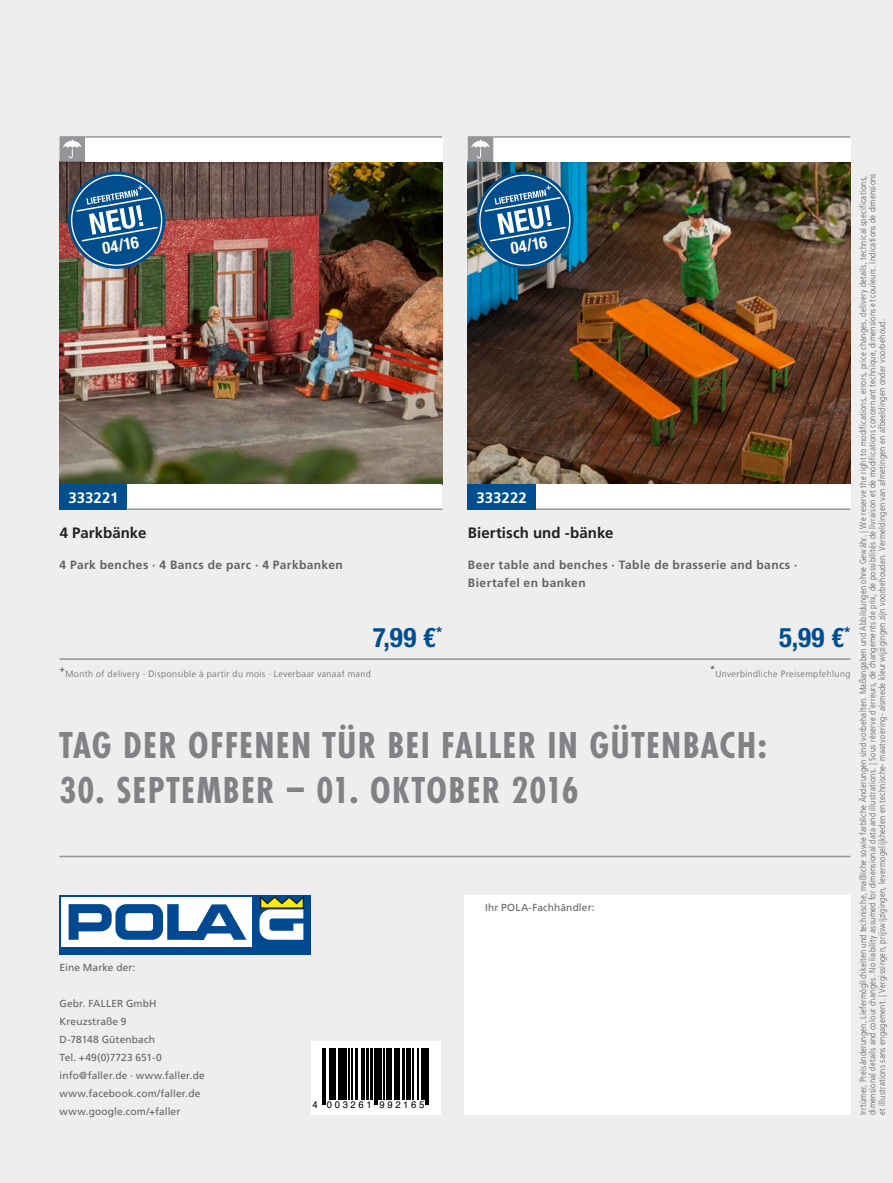
<style>
.page{position:relative;width:893px;height:1183px;background:#fff}
.page>*{position:absolute;margin:0;border:0;box-sizing:border-box;transform-origin:0 0}
.t1{font:39px "Futura EF Bold Con";letter-spacing:.03em;color:#808285}
.t2{font:700 condensed 27px "Helvetica Neue LT Std";color:#004e8e}
.t3{font:700 condensed 16.5px "Helvetica Neue LT Std";color:#fff}
.t4{font:700 15px "Frutiger LT Com";letter-spacing:.005em;color:#231f20}
.t5{font:700 15px "Frutiger LT Com";color:#fff}
.t6{font:700 12px/18px "Frutiger LT Com";letter-spacing:.035em;color:#636366}
.t7{font:10.2px/18px "Frutiger LT Com";letter-spacing:.01em;color:#636366}
.t8{font:9.6px "Helvetica";letter-spacing:.27em;color:#000}
.t9{font:300 condensed 9px/9.4px "Frutiger LT Com";letter-spacing:.03em;color:#636366}
.t10{font:300 9px "Frutiger LT Com";letter-spacing:.045em;color:#636366}
.t11{font:700 9px "Frutiger LT Com";color:#636366}
</style>
<div class="page">
<div style="left:0;top:0;width:893px;height:1182px;background:#eeeeef"></div>
<div style="left:464px;top:894px;width:386px;height:220px;background:#fff"></div>
<div style="left:60px;top:894px;width:251px;height:60px;background:#014990"></div>
<div style="left:61px;top:896px;width:191px;height:50px;background:#fff"></div>
<svg style="left:69px;top:904px;width:177px;height:35px"></svg>
<svg style="left:259px;top:894px;width:46px;height:45px"></svg>
<hr style="left:60px;top:855px;width:790px;height:2px;background:#939598">
<hr style="left:60px;top:658px;width:790px;height:1px;background:#939598">
<img style="left:60px;top:162px;width:382px;height:322px">
<img style="left:468px;top:162px;width:382px;height:322px">
<div style="left:85px;top:136px;width:357px;height:26px;background:#fff"></div>
<hr style="left:85px;top:136px;width:357px;height:2px;background:#939598">
<div style="left:493px;top:136px;width:357px;height:26px;background:#fff"></div>
<hr style="left:493px;top:136px;width:357px;height:2px;background:#939598">
<div style="left:60px;top:484px;width:68px;height:26px;background:#004e8e"></div>
<div style="left:468px;top:484px;width:68px;height:26px;background:#004e8e"></div>
<div style="left:128px;top:484px;width:314px;height:26px;background:#fff"></div>
<hr style="left:128px;top:508px;width:314px;height:2px;background:#939598">
<div style="left:536px;top:484px;width:314px;height:26px;background:#fff"></div>
<hr style="left:536px;top:508px;width:314px;height:2px;background:#939598">
<svg style="left:68px;top:171px;width:97px;height:98px;background:#3f6a8f"></svg>
<svg style="left:476px;top:171px;width:97px;height:98px;background:#39739e"></svg>
<svg style="left:60px;top:136px;width:25px;height:26px"></svg>
<svg style="left:468px;top:136px;width:25px;height:26px"></svg>
<svg style="left:311px;top:1041px;width:129px;height:73px;background:#c7c7c7"></svg>
<hr style="left:322px;top:1047px;width:1px;height:56px;background:#000">
<hr style="left:325px;top:1047px;width:1px;height:56px;background:#000">
<hr style="left:329px;top:1047px;width:2px;height:52px;background:#000">
<hr style="left:332px;top:1047px;width:2px;height:52px;background:#000">
<hr style="left:335px;top:1047px;width:1px;height:52px;background:#000">
<hr style="left:338px;top:1047px;width:3px;height:52px;background:#000">
<hr style="left:343px;top:1047px;width:4px;height:52px;background:#000">
<hr style="left:348px;top:1047px;width:1px;height:52px;background:#000">
<hr style="left:352px;top:1047px;width:1px;height:52px;background:#000">
<hr style="left:355px;top:1047px;width:2px;height:52px;background:#000">
<hr style="left:362px;top:1047px;width:1px;height:52px;background:#000">
<hr style="left:364px;top:1047px;width:1px;height:52px;background:#000">
<hr style="left:366px;top:1047px;width:2px;height:52px;background:#000">
<hr style="left:371px;top:1047px;width:2px;height:52px;background:#000">
<hr style="left:374px;top:1047px;width:1px;height:56px;background:#000">
<hr style="left:376px;top:1047px;width:1px;height:56px;background:#000">
<hr style="left:378px;top:1047px;width:4px;height:52px;background:#000">
<hr style="left:383px;top:1047px;width:1px;height:52px;background:#000">
<hr style="left:386px;top:1047px;width:4px;height:52px;background:#000">
<hr style="left:391px;top:1047px;width:1px;height:52px;background:#000">
<hr style="left:394px;top:1047px;width:2px;height:52px;background:#000">
<hr style="left:398px;top:1047px;width:2px;height:52px;background:#000">
<hr style="left:402px;top:1047px;width:2px;height:52px;background:#000">
<hr style="left:406px;top:1047px;width:3px;height:52px;background:#000">
<hr style="left:410px;top:1047px;width:1px;height:52px;background:#000">
<hr style="left:412px;top:1047px;width:1px;height:52px;background:#000">
<hr style="left:418px;top:1047px;width:1px;height:52px;background:#000">
<hr style="left:421px;top:1047px;width:3px;height:52px;background:#000">
<hr style="left:426px;top:1047px;width:1px;height:56px;background:#000">
<hr style="left:428px;top:1047px;width:1px;height:56px;background:#000">
<h3 class="t3" style="left:101px;top:238px;width:38px;rotate:-10deg">04/16</h3>
<h3 class="t3" style="left:509px;top:238px;width:38px;rotate:-10deg">04/16</h3>
<h3 class="t5" style="left:69px;top:488px;width:51px">333221</h3>
<h3 class="t5" style="left:477px;top:488px;width:52px">333222</h3>
<h3 class="t4" style="left:60px;top:524px;width:88px">4 Parkbänke</h3>
<h3 class="t6" style="left:60px;top:555px;width:285px">4 Park benches · 4 Bancs de parc · 4 Parkbanken</h3>
<h3 class="t4" style="left:468px;top:524px;width:147px">Biertisch und -bänke</h3>
<h3 class="t6" style="left:468px;top:555px;width:331px">Beer table and benches · Table de brasserie and bancs ·<br>Biertafel en banken</h3>
<h2 class="t2" style="left:373px;top:620px;width:71px">7,99 €<sup>*</sup></h2>
<h2 class="t2" style="left:779px;top:620px;width:73px">5,99 €<sup>*</sup></h2>
<p class="t11" style="left:60px;top:663px;width:7px">+</p>
<p class="t10" style="left:65px;top:668px;width:307px">Month of delivery · Disponsible à partir du mois · Leverbaar vanaaf mand</p>
<p class="t11" style="left:710px;top:663px;width:7px">*</p>
<p class="t10" style="left:715px;top:668px;width:136px">Unverbindliche Preisempfehlung</p>
<h1 class="t1" style="left:60px;top:722px;width:709px">TAG DER OFFENEN TÜR BEI FALLER IN GÜTENBACH:</h1>
<h1 class="t1" style="left:60px;top:767px;width:521px">30. SEPTEMBER – 01. OKTOBER 2016</h1>
<p class="t7" style="left:60px;top:958px;width:78px">Eine Marke der:</p>
<p class="t7" style="left:60px;top:994px;width:147px">Gebr. FALLER GmbH<br>Kreuzstraße 9<br>D-78148 Gütenbach<br>Tel. +49(0)7723 651-0 info@faller.de · www.faller.de www.facebook.com/faller.de www.google.com/+faller</p>
<p class="t7" style="left:485px;top:898px;width:111px">Ihr POLA-Fachhändler:</p>
<p class="t8" style="left:312px;top:1097px;width:114px">4 003261 992165</p>
<p class="t8" style="left:380px;top:1097px;width:15px">0 0</p>
<p class="t8" style="left:419px;top:1097px;width:7px">1</p>
<p class="t9" style="left:858px;top:1114px;width:942px;rotate:-90deg">Irrtümer, Preisänderungen, Liefermöglichkeiten und technische, maßliche sowie farbliche Änderungen sind vorbehalten. Maßangaben und Abbildungen ohne Gewähr. | We reserve the right to modifications, errors, price changes, delivery details, technical specifications, dimensional details and colour changes. No liability assumed for dimensional data and illustrations. | Sous réserve d’erreurs, de changements de prix, de possibilités de livraison et de modifications concernant technique, dimensions et couleurs. Indications de dimensions et illustrations sans engagement. | Vergissingen, prijswijzigingen, levermogelijkheden en technische- maatvoering- alsmede kleurwijzigingen zijn voorbehouden. Vermeldingen van afmetingen en afbeeldingen onder voorbehoud.</p>
</div>
